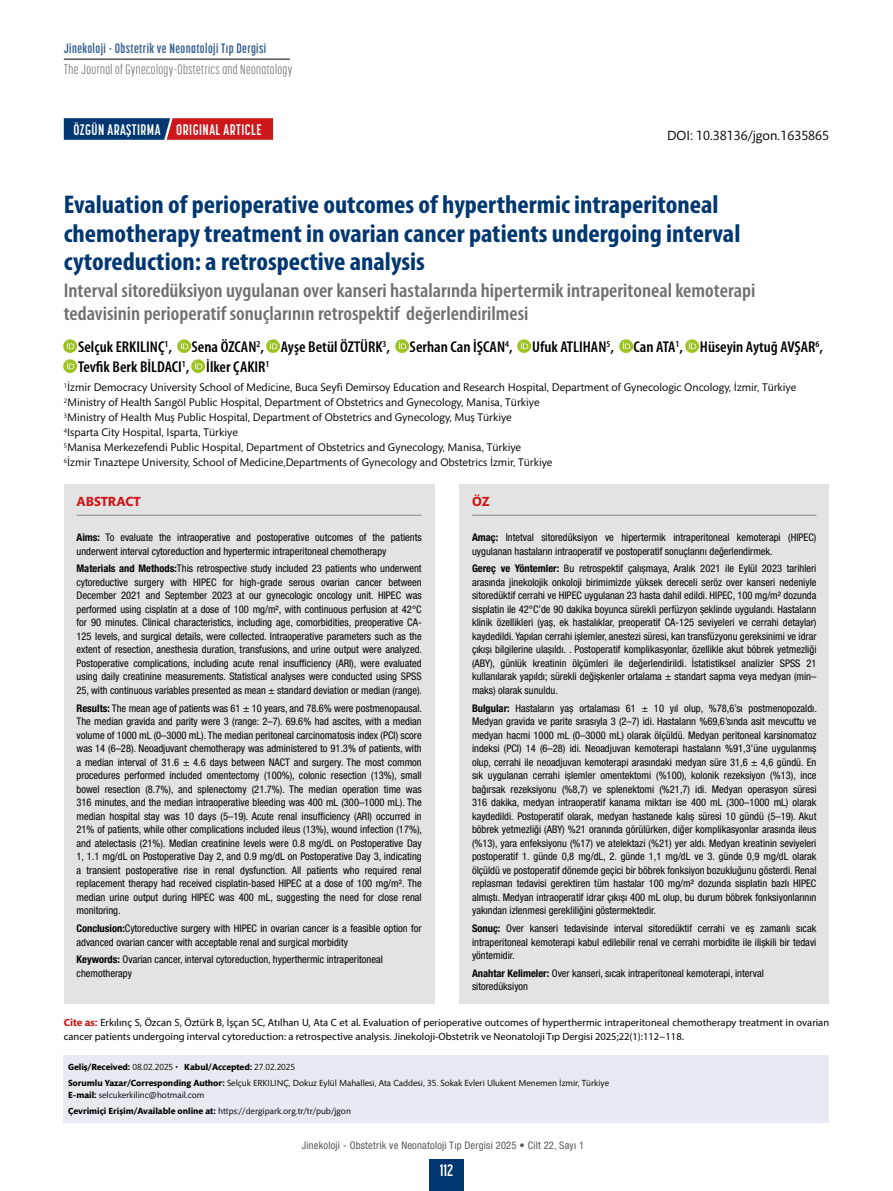
<style>
.page{position:relative;width:893px;height:1191px;background:#fff}
.page>*{position:absolute;margin:0;border:0;box-sizing:border-box;transform-origin:0 0}
.t1{font:700 condensed 25.65px/28.5px "Myriad Pro";color:#003770;scale:1.05 1}
.t2{font:600 condensed 19.95px/22.5px "Myriad Pro";color:#706f6f;scale:1.05 1}
.t3{font:700 16.5px "Korolev Compressed";color:#fff}
.t4{font:600 condensed 15.6px/19.8px "Myriad Pro";color:#000;scale:1.05 1}
.t5{font:700 15.15px "Korolev Compressed";letter-spacing:.03em;color:#fff}
.t6{font:300 13.5px "Korolev Compressed";letter-spacing:.03em;color:#575756}
.t7{font:700 13.5px "Korolev Compressed";letter-spacing:.03em;color:#335f8d}
.t8{font:13.5px "Mundo Sans Std";color:#000}
.t9{font:700 13.5px "Mundo Sans Std";color:#cd171a}
.t10{font:11.25px/15px "Mundo Sans Std";color:#000}
.t11{font:condensed 10.5px/13.5px "Helvetica Neue LT Pro";color:#000}
.t12{font:10.5px/13.5px "Myriad Pro";color:#000}
.t13{font:condensed 10.5px "Helvetica Neue LT Pro";letter-spacing:.02em;color:#575756}
.t14{font:9px/16.2px "Mundo Sans Std";color:#000}
.s1{font-weight:700}
.s2{font-family:"Mundo Sans Std";font-weight:700;color:#cd171a}
</style>
<div class="page">
<div style="left:429px;top:1159px;width:34px;height:32px;background:#003770"></div>
<hr style="left:64px;top:59px;width:226px;height:1px;background:#000">
<svg style="left:64px;top:118px;width:209px;height:22px;background:#6b2d4a"></svg>
<div style="left:64px;top:1054px;width:765px;height:68px;background:#e6ebf1"></div>
<div style="left:459px;top:484px;width:370px;height:519px;background:#e3e3e3"></div>
<hr style="left:472px;top:515px;width:344px;height:1px;background:#878787">
<div style="left:64px;top:484px;width:370px;height:519px;background:#e3e3e3"></div>
<hr style="left:77px;top:515px;width:345px;height:1px;background:#878787">
<svg style="left:64px;top:339px;width:13px;height:13px"></svg>
<svg style="left:177px;top:339px;width:13px;height:13px"></svg>
<svg style="left:267px;top:339px;width:12px;height:13px"></svg>
<svg style="left:395px;top:339px;width:13px;height:13px"></svg>
<svg style="left:518px;top:339px;width:13px;height:13px"></svg>
<svg style="left:619px;top:339px;width:13px;height:13px"></svg>
<svg style="left:686px;top:339px;width:12px;height:13px"></svg>
<svg style="left:64px;top:359px;width:13px;height:13px"></svg>
<svg style="left:192px;top:359px;width:13px;height:13px"></svg>
<p class="t7" style="left:64px;top:41px;width:204px">Jinekoloji - Obstetrik ve Neonatoloji Tıp Dergisi</p>
<p class="t6" style="left:64px;top:62px;width:230px">The Journal of Gynecology-Obstetrics and Neonatology</p>
<h3 class="t5" style="left:73px;top:121px;width:190px">ÖZGÜN ARAŞTIRMA ORIGINAL ARTICLE</h3>
<p class="t8" style="left:667px;top:128px;width:164px">DOI: 10.38136/jgon.1635865</p>
<h1 class="t1" style="left:64px;top:190px;width:646px">Evaluation of perioperative outcomes of hyperthermic intraperitoneal chemotherapy treatment in ovarian cancer patients undergoing interval cytoreduction: a retrospective analysis</h1>
<h2 class="t2" style="left:64px;top:280px;width:660px">Interval sitoredüksiyon uygulanan over kanseri hastalarında hipertermik intraperitoneal kemoterapi tedavisinin perioperatif sonuçlarının retrospektif değerlendirilmesi</h2>
<h3 class="t4" style="left:78px;top:337px;width:711px">Selçuk ERKILINÇ<sup>1</sup>, Sena ÖZCAN<sup>2</sup>, Ayşe Betül ÖZTÜRK<sup>3</sup>, Serhan Can İŞCAN<sup>4</sup>, Ufuk ATLIHAN<sup>5</sup>, Can ATA<sup>1</sup>, Hüseyin Aytuğ AVŞAR<sup>6</sup>,<br>Tevfik Berk BİLDACI<sup>1</sup>, İlker ÇAKIR<sup>1</sup></h3>
<p class="t10" style="left:64px;top:380px;width:734px"><sup>1</sup>İzmir Democracy University School of Medicine, Buca Seyfi Demirsoy Education and Research Hospital, Department of Gynecologic Oncology, İzmir, Türkiye <sup>2</sup>Ministry of Health Sarıgöl Public Hospital, Department of Obstetrics and Gynecology, Manisa, Türkiye<br><sup>3</sup>Ministry of Health Muş Public Hospital, Department of Obstetrics and Gynecology, Muş Türkiye<br><sup>4</sup>Isparta City Hospital, Isparta, Türkiye<br><sup>5</sup>Manisa Merkezefendi Public Hospital, Department of Obstetrics and Gynecology, Manisa, Türkiye<br><sup>6</sup>İzmir Tınaztepe University, School of Medicine,Departments of Gynecology and Obstetrics İzmir, Türkiye</p>
<p class="t9" style="left:472px;top:494px;width:19px">ÖZ</p>
<p class="t11" style="left:472px;top:530px;width:346px"><span class="s1">Amaç:</span> Intetval sitoredüksiyon ve hipertermik intraperitoneal kemoterapi (HIPEC) uygulanan hastaların intraoperatif ve postoperatif sonuçlarını değerlendirmek.</p>
<p class="t11" style="left:472px;top:562px;width:346px;text-align:justify"><span class="s1">Gereç ve Yöntemler:</span> Bu retrospektif çalışmaya, Aralık 2021 ile Eylül 2023 tarihleri arasında jinekolojik onkoloji birimimizde yüksek dereceli seröz over kanseri nedeniyle sitoredüktif cerrahi ve HIPEC uygulanan 23 hasta dahil edildi. HIPEC, 100 mg/m² dozunda sisplatin ile 42°C’de 90 dakika boyunca sürekli perfüzyon şeklinde uygulandı. Hastaların klinik özellikleri (yaş, ek hastalıklar, preoperatif CA-125 seviyeleri ve cerrahi detaylar) kaydedildi. Yapılan cerrahi işlemler, anestezi süresi, kan transfüzyonu gereksinimi ve idrar çıkışı bilgilerine ulaşıldı. . Postoperatif komplikasyonlar, özellikle akut böbrek yetmezliği (ABY), günlük kreatinin ölçümleri ile değerlendirildi. İstatistiksel analizler SPSS 21 kullanılarak yapıldı; sürekli değişkenler ortalama ± standart sapma veya medyan (min– maks) olarak sunuldu.</p>
<p class="t11" style="left:472px;top:701px;width:346px;text-align:justify"><span class="s1">Bulgular:</span> Hastaların yaş ortalaması 61 ± 10 yıl olup, %78,6’sı postmenopozaldı.<br>Medyan gravida ve parite sırasıyla 3 (2–7) idi. Hastaların %69,6’sında asit mevcuttu ve medyan hacmi 1000 mL (0–3000 mL) olarak ölçüldü. Medyan peritoneal karsinomatoz indeksi (PCI) 14 (6–28) idi. Neoadjuvan kemoterapi hastaların %91,3’üne uygulanmış olup, cerrahi ile neoadjuvan kemoterapi arasındaki medyan süre 31,6 ± 4,6 gündü. En sık uygulanan cerrahi işlemler omentektomi (%100), kolonik rezeksiyon (%13), ince bağırsak rezeksiyonu (%8,7) ve splenektomi (%21,7) idi. Medyan operasyon süresi 316 dakika, medyan intraoperatif kanama miktarı ise 400 mL (300–1000 mL) olarak kaydedildi. Postoperatif olarak, medyan hastanede kalış süresi 10 gündü (5–19). Akut böbrek yetmezliği (ABY) %21 oranında görülürken, diğer komplikasyonlar arasında ileus (%13), yara enfeksiyonu (%17) ve atelektazi (%21) yer aldı. Medyan kreatinin seviyeleri postoperatif 1. günde 0,8 mg/dL, 2. günde 1,1 mg/dL ve 3. günde 0,9 mg/dL olarak ölçüldü ve postoperatif dönemde geçici bir böbrek fonksiyon bozukluğunu gösterdi. Renal replasman tedavisi gerektiren tüm hastalar 100 mg/m² dozunda sisplatin bazlı HIPEC almıştı. Medyan intraoperatif idrar çıkışı 400 mL olup, bu durum böbrek fonksiyonlarının yakından izlenmesi gerekliliğini göstermektedir.</p>
<p class="t11" style="left:472px;top:921px;width:346px;text-align:justify"><span class="s1">Sonuç:</span> Over kanseri tedavisinde interval sitoredüktif cerrahi ve eş zamanlı sıcak intraperitoneal kemoterapi kabul edilebilir renal ve cerrahi morbidite ile ilişkili bir tedavi yöntemidir.</p>
<p class="t11" style="left:472px;top:966px;width:293px"><span class="s1">Anahtar Kelimeler:</span> Over kanseri, sıcak intraperitoneal kemoterapi, interval sitoredüksiyon</p>
<p class="t9" style="left:77px;top:494px;width:66px">ABSTRACT</p>
<p class="t11" style="left:77px;top:530px;width:347px"><span class="s1">Aims:</span> To evaluate the intraoperative and postoperative outcomes of the patients underwent interval cytoreduction and hypertermic intraperitoneal chemotherapy</p>
<p class="t11" style="left:77px;top:562px;width:347px;text-align:justify"><span class="s1">Materials and Methods:</span>This retrospective study included 23 patients who underwent cytoreductive surgery with HIPEC for high-grade serous ovarian cancer between December 2021 and September 2023 at our gynecologic oncology unit. HIPEC was performed using cisplatin at a dose of 100 mg/m², with continuous perfusion at 42°C for 90 minutes. Clinical characteristics, including age, comorbidities, preoperative CA-125 levels, and surgical details, were collected. Intraoperative parameters such as the extent of resection, anesthesia duration, transfusions, and urine output were analyzed.<br>Postoperative complications, including acute renal insufficiency (ARI), were evaluated using daily creatinine measurements. Statistical analyses were conducted using SPSS 25, with continuous variables presented as mean ± standard deviation or median (range).</p>
<p class="t11" style="left:77px;top:701px;width:347px;text-align:justify"><span class="s1">Results:</span> The mean age of patients was 61 ± 10 years, and 78.6% were postmenopausal.<br>The median gravida and parity were 3 (range: 2–7). 69.6% had ascites, with a median volume of 1000 mL (0–3000 mL). The median peritoneal carcinomatosis index (PCI) score was 14 (6–28). Neoadjuvant chemotherapy was administered to 91.3% of patients, with a median interval of 31.6 ± 4.6 days between NACT and surgery. The most common procedures performed included omentectomy (100%), colonic resection (13%), small bowel resection (8.7%), and splenectomy (21.7%). The median operation time was 316 minutes, and the median intraoperative bleeding was 400 mL (300–1000 mL). The median hospital stay was 10 days (5–19). Acute renal insufficiency (ARI) occurred in 21% of patients, while other complications included ileus (13%), wound infection (17%), and atelectasis (21%). Median creatinine levels were 0.8 mg/dL on Postoperative Day 1, 1.1 mg/dL on Postoperative Day 2, and 0.9 mg/dL on Postoperative Day 3, indicating a transient postoperative rise in renal dysfunction. All patients who required renal replacement therapy had received cisplatin-based HIPEC at a dose of 100 mg/m². The median urine output during HIPEC was 400 mL, suggesting the need for close renal monitoring.</p>
<p class="t11" style="left:77px;top:921px;width:347px"><span class="s1">Conclusion:</span>Cytoreductive surgery with HIPEC in ovarian cancer is a feasible option for advanced ovarian cancer with acceptable renal and surgical morbidity</p>
<p class="t11" style="left:77px;top:953px;width:308px"><span class="s1">Keywords:</span> Ovarian cancer, interval cytoreduction, hyperthermic intraperitoneal chemotherapy</p>
<p class="t12" style="left:64px;top:1015px;width:767px"><span class="s2">Cite as:</span> Erkılınç S, Özcan S, Öztürk B, İşçan SC, Atılhan U, Ata C et al. Evaluation of perioperative outcomes of hyperthermic intraperitoneal chemotherapy treatment in ovarian cancer patients undergoing interval cytoreduction: a retrospective analysis. Jinekoloji-Obstetrik ve Neonatoloji Tıp Dergisi 2025;22(1):112−118.</p>
<p class="t14" style="left:68px;top:1058px;width:543px"><span class="s1">Geliş/Received:</span> 08.02.2025 • <span class="s1">Kabul/Accepted:</span> 27.02.2025<br><span class="s1">Sorumlu Yazar/Corresponding Author:</span> Selçuk ERKILINÇ, Dokuz Eylül Mahallesi, Ata Caddesi, 35. Sokak Evleri Ulukent Menemen İzmir, Türkiye</p>
<p class="t14" style="left:68px;top:1087px;width:284px"><span class="s1">E-mail:</span> selcukerkilinc@hotmail.com<br><span class="s1">Çevrimiçi Erişim/Available online at:</span> https://dergipark.org.tr/tr/pub/jgon</p>
<p class="t13" style="left:302px;top:1139px;width:284px">Jinekoloji - Obstetrik ve Neonatoloji Tıp Dergisi 2025 • Cilt 22, Sayı 1</p>
<h3 class="t3" style="left:440px;top:1160px;width:15px">112</h3>
</div>
